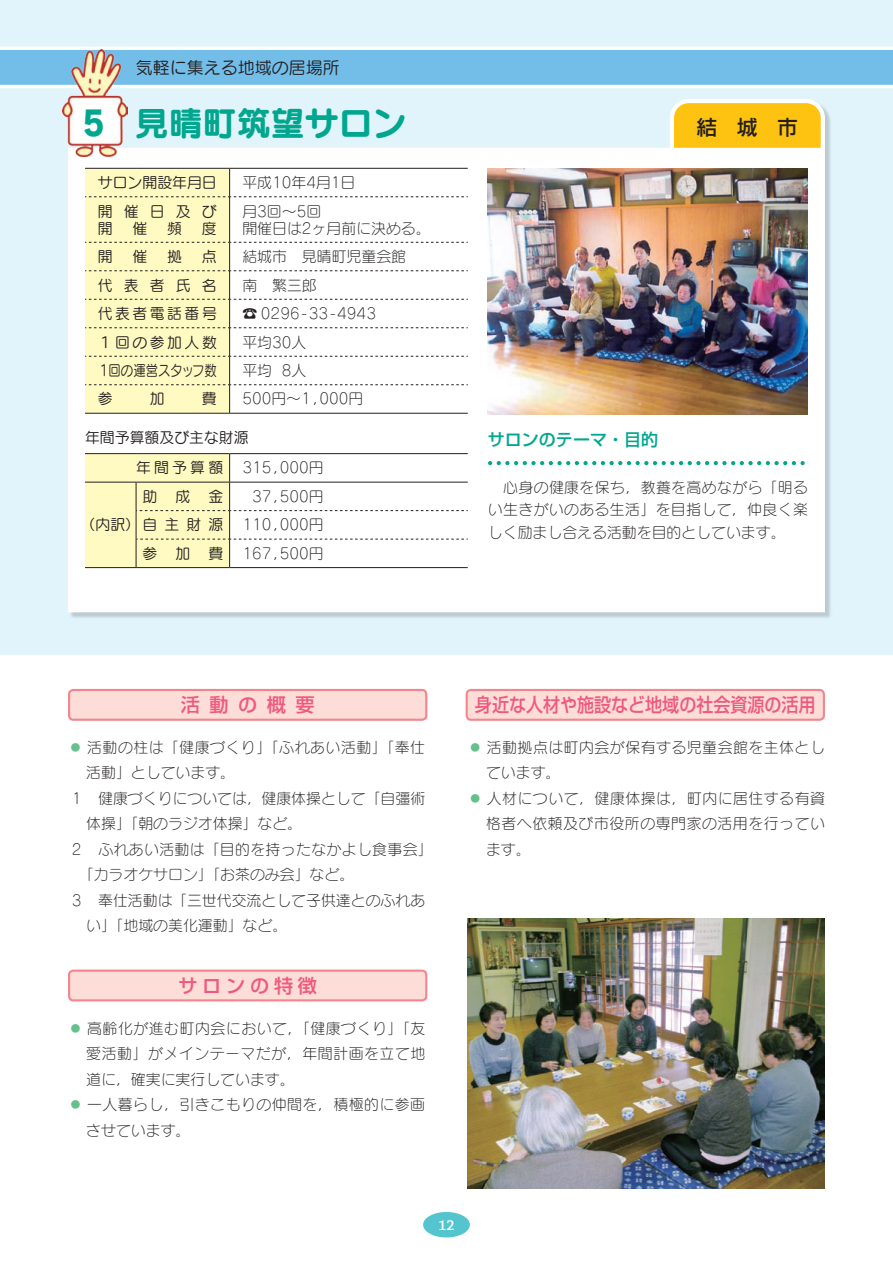
<style>
.page{position:relative;width:893px;height:1263px;background:#fff}
.page>*{position:absolute;margin:0;border:0;box-sizing:border-box;transform-origin:0 0}
.t1{font:34.05px "Seurat Pro B";color:#00a78e}
.t2{font:34.05px "Rodin Wanpaku Pro EB";color:#00a78e;scale:.9 1}
.t3{font:500 20.25px "Shin Go Pro";color:#231f20}
.t4{font:500 19.2px "Shin Go Pro";color:#f0597c;scale:.89 1}
.t5{font:500 19.2px "Shin Go Pro";color:#f0597c}
.t6{font:16.95px "Seurat Pro M";color:#231f20}
.t7{font:500 16.95px "Shin Go Pro";color:#00a78e}
.t8{font:14.85px/22.4px "Seurat Pro L";color:#231f20}
.t9{font:14.85px "Seurat Pro L";letter-spacing:.035em;color:#231f20}
.t10{font:14.85px/17px "Seurat Pro M";letter-spacing:.165em;color:#231f20}
.t11{font:14.85px/30.2px "Seurat Pro M";color:#231f20}
.t12{font:14.85px "Seurat Pro L";letter-spacing:.025em;color:#231f20}
.t13{font:14.85px "Seurat Pro M";letter-spacing:-.015em;color:#231f20;scale:.83 1}
.t14{font:600 14.85px "Chaparral Pro";color:#fff}
.s1{color:#65c18b}
</style>
<div class="page">
<div style="left:0;top:0;width:893px;height:655px;background:#e1f4fc"></div>
<div style="left:69px;top:100px;width:764px;height:520px;background:#231f20;opacity:.2"></div>
<svg style="left:68px;top:99px;width:757px;height:513px;fill:#fff"></svg>
<svg style="left:0;top:47px;width:893px;height:41px;background:#88c7ec"></svg>
<div style="left:674px;top:103px;width:147px;height:45px;background:#fec210"></div>
<img style="left:488px;top:169px;width:320px;height:246px">
<img style="left:468px;top:918px;width:357px;height:270px">
<hr style="left:230px;top:453px;width:238px;height:1px;background:#231f20">
<hr style="left:85px;top:453px;width:51px;height:1px;background:#231f20">
<hr style="left:136px;top:453px;width:94px;height:1px;background:#231f20">
<hr style="left:85px;top:413px;width:51px;height:1px;background:#231f20">
<hr style="left:136px;top:413px;width:94px;height:1px;background:#231f20">
<hr style="left:230px;top:413px;width:238px;height:1px;background:#231f20">
<svg style="left:85px;top:168px;width:383px;height:245px;background:#faf8e3"></svg>
<svg style="left:85px;top:454px;width:383px;height:114px;background:#f8f6e1"></svg>
<img style="left:63px;top:50px;width:64px;height:106px">
<div style="left:69px;top:690px;width:357px;height:30px;background:#fcddd7;border-radius:4px"></div>
<div style="left:68px;top:689px;width:359px;height:32px;border:2px solid #f3858d;border-radius:4px"></div>
<div style="left:467px;top:690px;width:357px;height:30px;background:#fcddd7;border-radius:4px"></div>
<div style="left:466px;top:689px;width:359px;height:32px;border:2px solid #f3858d;border-radius:4px"></div>
<div style="left:69px;top:971px;width:357px;height:29px;background:#fcddd7;border-radius:4px"></div>
<div style="left:68px;top:969px;width:359px;height:32px;border:2px solid #f3858d;border-radius:4px"></div>
<svg style="left:499px;top:461px;width:305px;height:4px"></svg>
<div style="left:423px;top:1212px;width:47px;height:25px;background:#54c5cf;border-radius:50%"></div>
<h1 class="t2" style="left:83px;top:99px;width:25px">5</h1>
<p class="t6" style="left:136px;top:56px;width:206px">気軽に集える地域の居場所</p>
<h1 class="t1" style="left:135px;top:99px;width:274px">見晴町筑望サロン</h1>
<p class="t11" style="left:98px;top:167px;width:121px">サロン開設年月日</p>
<p class="t8" style="left:242px;top:171px;width:115px">平成10年4月1日</p>
<p class="t10" style="left:98px;top:202px;width:121px">開催日及び開</p>
<p class="t8" style="left:242px;top:202px;width:190px;line-height:17px">月3回〜5回<br>開催日は2ヶ月前に決める。</p>
<p class="t10" style="left:133px;top:219px;width:16px">催</p>
<p class="t10" style="left:167px;top:219px;width:16px">頻</p>
<p class="t10" style="left:202px;top:219px;width:16px">度</p>
<p class="t10" style="left:98px;top:248px;width:16px">開</p>
<p class="t10" style="left:133px;top:248px;width:16px">催</p>
<p class="t10" style="left:167px;top:248px;width:16px">拠</p>
<p class="t10" style="left:202px;top:248px;width:16px">点</p>
<p class="t8" style="left:242px;top:245px;width:165px">結城市　見晴町児童会館</p>
<p class="t10" style="left:98px;top:276px;width:121px">代表者氏名</p>
<p class="t8" style="left:242px;top:273px;width:76px">南　繁三郎</p>
<p class="t10" style="left:98px;top:304px;width:121px">代表者電話番号</p>
<p class="t8" style="left:242px;top:302px;width:135px">☎ 0296-33-4943</p>
<p class="t10" style="left:98px;top:333px;width:121px">１回の参加人数</p>
<p class="t8" style="left:242px;top:330px;width:65px">平均30人</p>
<p class="t13" style="left:98px;top:361px;width:145px">１回の運営スタッフ数</p>
<p class="t8" style="left:242px;top:359px;width:65px">平均 8人</p>
<p class="t10" style="left:98px;top:390px;width:16px">参</p>
<p class="t10" style="left:150px;top:390px;width:16px">加</p>
<p class="t10" style="left:202px;top:390px;width:16px">費</p>
<p class="t8" style="left:242px;top:387px;width:122px">500円〜1,000円</p>
<p class="t11" style="left:136px;top:422px;width:114px;text-indent:-51px">年間予算額及び主な財源年間予算額</p>
<p class="t8" style="left:242px;top:456px;width:83px">315,000円</p>
<p class="t10" style="left:142px;top:487px;width:82px">助成金</p>
<p class="t8" style="left:242px;top:482px;width:83px;line-height:28.5px;text-align:right">37,500円<br>110,000円</p>
<p class="t10" style="left:142px;top:544px;width:82px">参加費</p>
<p class="t8" style="left:242px;top:542px;width:83px">167,500円</p>
<p class="t10" style="left:81px;top:516px;width:144px">（内訳）自主財源</p>
<h2 class="t3" style="left:697px;top:111px;width:102px">結　城　市</h2>
<p class="t7" style="left:488px;top:426px;width:172px">サロンのテーマ・目的</p>
<p class="t8" style="left:488px;top:476px;width:321px;text-align:justify">　心身の健康を保ち，教養を高めながら「明るい生きがいのある生活」を目指して，仲良く楽しく励まし合える活動を目的としています。</p>
<p class="t5" style="left:181px;top:689px;width:135px">活動の概要</p>
<p class="t4" style="left:475px;top:689px;width:384px">身近な人材や施設など地域の社会資源の活用</p>
<p class="t9" style="left:68px;top:738px;width:359px"><span class="s1">◦</span> 活動の柱は「健康づくり」「ふれあい活動」「奉仕</p>
<p class="t8" style="left:86px;top:761px;width:150px">活動」としています。</p>
<p class="t8" style="left:72px;top:787px;width:355px">1　健康づくりについては，健康体操として「自彊術</p>
<p class="t8" style="left:86px;top:812px;width:217px">体操」「朝のラジオ体操」など。</p>
<p class="t12" style="left:72px;top:840px;width:363px">2　ふれあい活動は「目的を持ったなかよし食事会」</p>
<p class="t8" style="left:79px;top:863px;width:277px">「カラオケサロン」「お茶のみ会」など。</p>
<p class="t8" style="left:72px;top:889px;width:355px">3　奉仕活動は「三世代交流として子供達とのふれあ</p>
<p class="t8" style="left:86px;top:914px;width:202px">い」「地域の美化運動」など。</p>
<p class="t5" style="left:178px;top:969px;width:140px">サロンの特徴</p>
<p class="t9" style="left:68px;top:1018px;width:359px"><span class="s1">◦</span> 高齢化が進む町内会において，「健康づくり」「友</p>
<p class="t9" style="left:86px;top:1044px;width:340px">愛活動」がメインテーマだが，年間計画を立て地</p>
<p class="t8" style="left:86px;top:1067px;width:210px">道に，確実に実行しています。</p>
<p class="t9" style="left:68px;top:1095px;width:359px"><span class="s1">◦</span> 一人暮らし，引きこもりの仲間を，積極的に参画</p>
<p class="t8" style="left:86px;top:1118px;width:106px">させています。</p>
<p class="t9" style="left:468px;top:738px;width:359px"><span class="s1">◦</span> 活動拠点は町内会が保有する児童会館を主体とし</p>
<p class="t8" style="left:486px;top:761px;width:76px">ています。</p>
<p class="t9" style="left:468px;top:789px;width:359px"><span class="s1">◦</span> 人材について，健康体操は，町内に居住する有資</p>
<p class="t9" style="left:486px;top:814px;width:340px">格者へ依頼及び市役所の専門家の活用を行ってい</p>
<p class="t8" style="left:486px;top:838px;width:46px">ます。</p>
<p class="t14" style="left:438px;top:1216px;width:18px">12</p>
</div>
